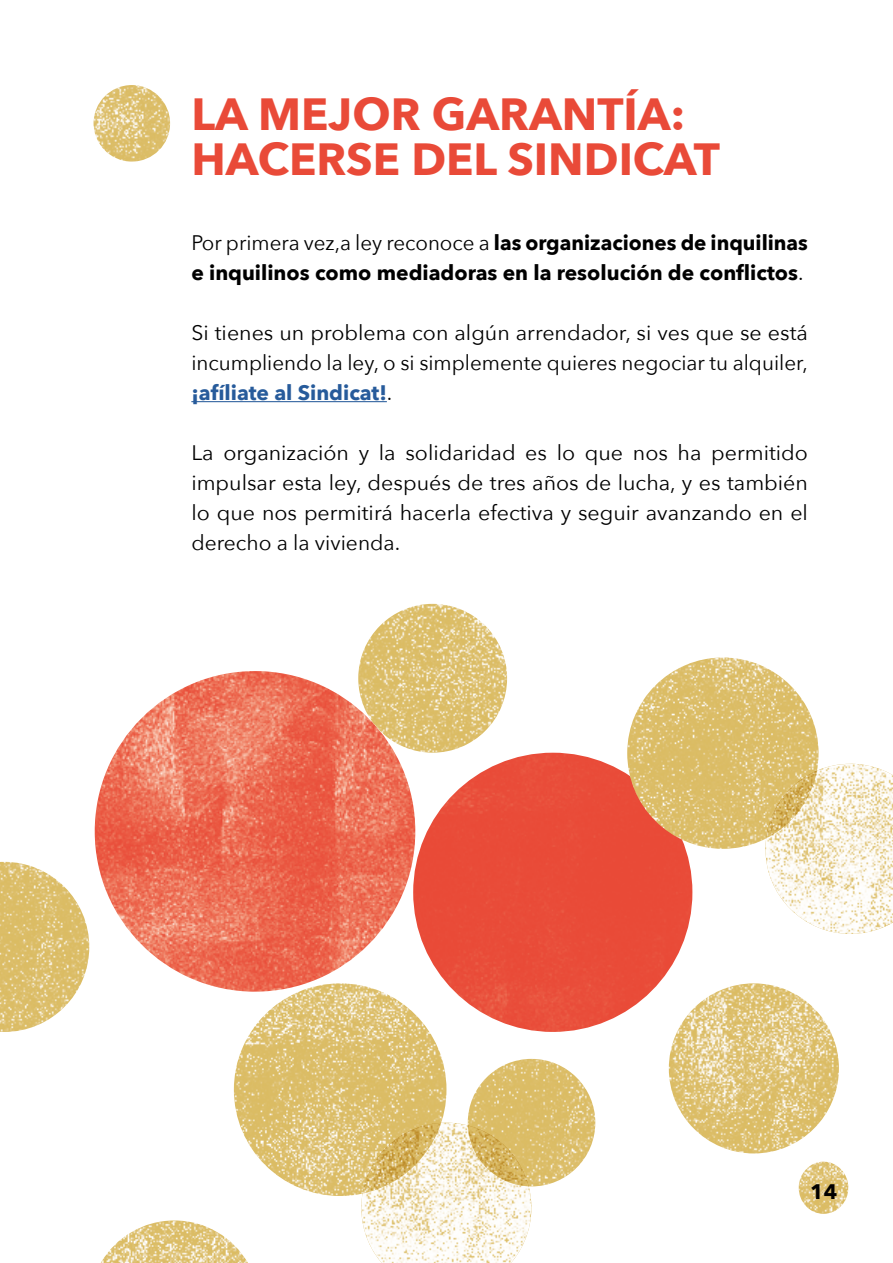
<style>
.page{position:relative;width:893px;height:1263px;background:#fff}
.page>*{position:absolute;margin:0;border:0;box-sizing:border-box;transform-origin:0 0}
.t1{font:700 45px/45px "Avenir Next";color:#e94a38}
.t2{font:21px/30px "Avenir Next";color:#000;text-align:justify}
.t3{font:700 21px/30px "Avenir Next";color:#000}
.s1{font-weight:400}
.s2{font-weight:700;color:#275b9b}
</style>
<div class="page">
<img style="left:799px;top:1161px;width:49px;height:53px">
<div style="left:413px;top:753px;width:279px;height:279px;background:#e94b38;border-radius:140px"></div>
<hr style="left:191px;top:401px;width:196px;height:1px;background:#275b9b">
<img style="left:94px;top:85px;width:76px;height:77px;border-radius:38px">
<img style="left:95px;top:671px;width:320px;height:321px;border-radius:160px">
<img style="left:669px;top:983px;width:170px;height:170px;border-radius:85px">
<img style="left:101px;top:1220px;width:147px;height:43px">
<img style="left:468px;top:1059px;width:127px;height:127px;border-radius:64px">
<img style="left:627px;top:657px;width:192px;height:192px;border-radius:96px">
<img style="left:0;top:862px;width:89px;height:170px">
<img style="left:358px;top:604px;width:149px;height:149px;border-radius:74px">
<img style="left:234px;top:983px;width:212px;height:213px;border-radius:106px">
<img style="left:765px;top:764px;width:128px;height:170px">
<img style="left:361px;top:1123px;width:170px;height:140px">
<h1 class="t1" style="left:191px;top:91px;width:530px">LA MEJOR GARANTÍA:<br>HACERSE DEL SINDICAT</h1>
<p class="t3" style="left:191px;top:227px;width:618px"><span class="s1">Por primera vez,a ley reconoce a</span> las organizaciones de inquilinas e inquilinos como mediadoras en la resolución de conflictos<span class="s1">.</span></p>
<p class="t2" style="left:191px;top:317px;width:618px">Si tienes un problema con algún arrendador, si ves que se está incumpliendo la ley, o si simplemente quieres negociar tu alquiler, <span class="s2">¡afíliate al Sindicat!</span>.</p>
<p class="t2" style="left:191px;top:437px;width:618px">La organización y la solidaridad es lo que nos ha permitido impulsar esta ley, después de tres años de lucha, y es también lo que nos permitirá hacerla efectiva y seguir avanzando en el derecho a la vivienda.</p>
<p class="t3" style="left:810px;top:1176px;width:29px">14</p>
</div>
